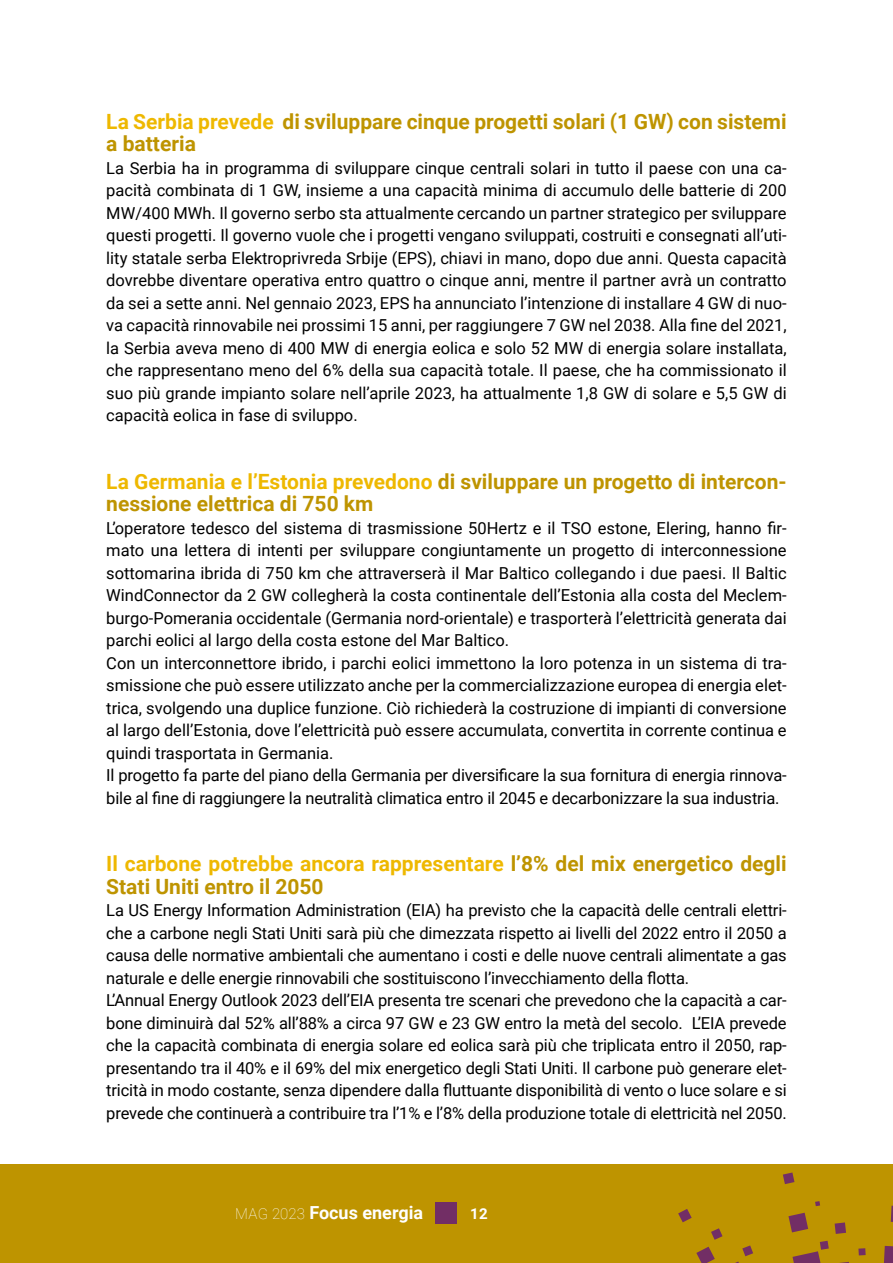
<style>
.page{position:relative;width:893px;height:1263px;background:#fff}
.page>*{position:absolute;margin:0;border:0;box-sizing:border-box;transform-origin:0 0}
.t1{font:700 21px/22.5px "Roboto";color:#be9400}
.t2{font:700 18px "Roboto";color:#fff}
.t3{font:16.5px/22.5px "Roboto";letter-spacing:-.01em;color:#000}
.t4{font:700 15px "Roboto";color:#fff}
.s1{color:#eeb800}
.s2{font-weight:100;font-size:15px}
</style>
<div class="page">
<div style="left:0;top:1164px;width:893px;height:99px;background:#be9400"></div>
<svg style="left:448px;top:1172px;width:445px;height:91px"></svg>
<div style="left:436px;top:1203px;width:21px;height:21px;background:#722e65"></div>
<p class="t1" style="left:106px;top:109px;width:682px"><span class="s1">La Serbia prevede</span> di sviluppare cinque progetti solari (1 GW) con sistemi a batteria</p>
<p class="t3" style="left:106px;top:156px;width:682px;text-align:justify">La Serbia ha in programma di sviluppare cinque centrali solari in tutto il paese con una ca&shy;pacità combinata di 1 GW, insieme a una capacità minima di accumulo delle batterie di 200<br>MW/400 MWh. Il governo serbo sta attualmente cercando un partner strategico per sviluppare questi progetti. Il governo vuole che i progetti vengano sviluppati, costruiti e consegnati all’uti&shy;lity statale serba Elektroprivreda Srbije (EPS), chiavi in mano, dopo due anni. Questa capacità dovrebbe diventare operativa entro quattro o cinque anni, mentre il partner avrà un contratto da sei a sette anni. Nel gennaio 2023, EPS ha annunciato l’intenzione di installare 4 GW di nuo&shy;va capacità rinnovabile nei prossimi 15 anni, per raggiungere 7 GW nel 2038. Alla fine del 2021, la Serbia aveva meno di 400 MW di energia eolica e solo 52 MW di energia solare installata, che rappresentano meno del 6% della sua capacità totale. Il paese, che ha commissionato il suo più grande impianto solare nell’aprile 2023, ha attualmente 1,8 GW di solare e 5,5 GW di capacità eolica in fase di sviluppo.</p>
<p class="t1" style="left:106px;top:469px;width:682px"><span class="s1">La Germania e l’Estonia prevedono</span> di sviluppare un progetto di intercon&shy;nessione elettrica di 750 km</p>
<p class="t3" style="left:106px;top:516px;width:682px">L’operatore tedesco del sistema di trasmissione 50Hertz e il TSO estone, Elering, hanno fir&shy;mato una lettera di intenti per sviluppare congiuntamente un progetto di interconnessione sottomarina ibrida di 750 km che attraverserà il Mar Baltico collegando i due paesi. Il Baltic WindConnector da 2 GW collegherà la costa continentale dell’Estonia alla costa del Meclem&shy;burgo-Pomerania occidentale (Germania nord-orientale) e trasporterà l’elettricità generata dai parchi eolici al largo della costa estone del Mar Baltico.<br>Con un interconnettore ibrido, i parchi eolici immettono la loro potenza in un sistema di tra&shy;smissione che può essere utilizzato anche per la commercializzazione europea di energia elet&shy;trica, svolgendo una duplice funzione. Ciò richiederà la costruzione di impianti di conversione al largo dell’Estonia, dove l’elettricità può essere accumulata, convertita in corrente continua e quindi trasportata in Germania.<br>Il progetto fa parte del piano della Germania per diversificare la sua fornitura di energia rinnova&shy;bile al fine di raggiungere la neutralità climatica entro il 2045 e decarbonizzare la sua industria.</p>
<p class="t1" style="left:106px;top:852px;width:682px"><span class="s1">Il carbone potrebbe ancora rappresentare</span> l’8% del mix energetico degli<br>Stati Uniti entro il 2050</p>
<p class="t3" style="left:106px;top:899px;width:682px">La US Energy Information Administration (EIA) ha previsto che la capacità delle centrali elettri&shy;che a carbone negli Stati Uniti sarà più che dimezzata rispetto ai livelli del 2022 entro il 2050 a causa delle normative ambientali che aumentano i costi e delle nuove centrali alimentate a gas naturale e delle energie rinnovabili che sostituiscono l’invecchiamento della flotta.<br>L’Annual Energy Outlook 2023 dell’EIA presenta tre scenari che prevedono che la capacità a car&shy;bone diminuirà dal 52% all’88% a circa 97 GW e 23 GW entro la metà del secolo. L’EIA prevede che la capacità combinata di energia solare ed eolica sarà più che triplicata entro il 2050, rap&shy;presentando tra il 40% e il 69% del mix energetico degli Stati Uniti. Il carbone può generare elet&shy;tricità in modo costante, senza dipendere dalla fluttuante disponibilità di vento o luce solare e si prevede che continuerà a contribuire tra l’1% e l’8% della produzione totale di elettricità nel 2050.</p>
<p class="t2" style="left:235px;top:1200px;width:190px"><span class="s2">MAG 2023</span> Focus energia</p>
<p class="t4" style="left:470px;top:1203px;width:19px">12</p>
</div>
